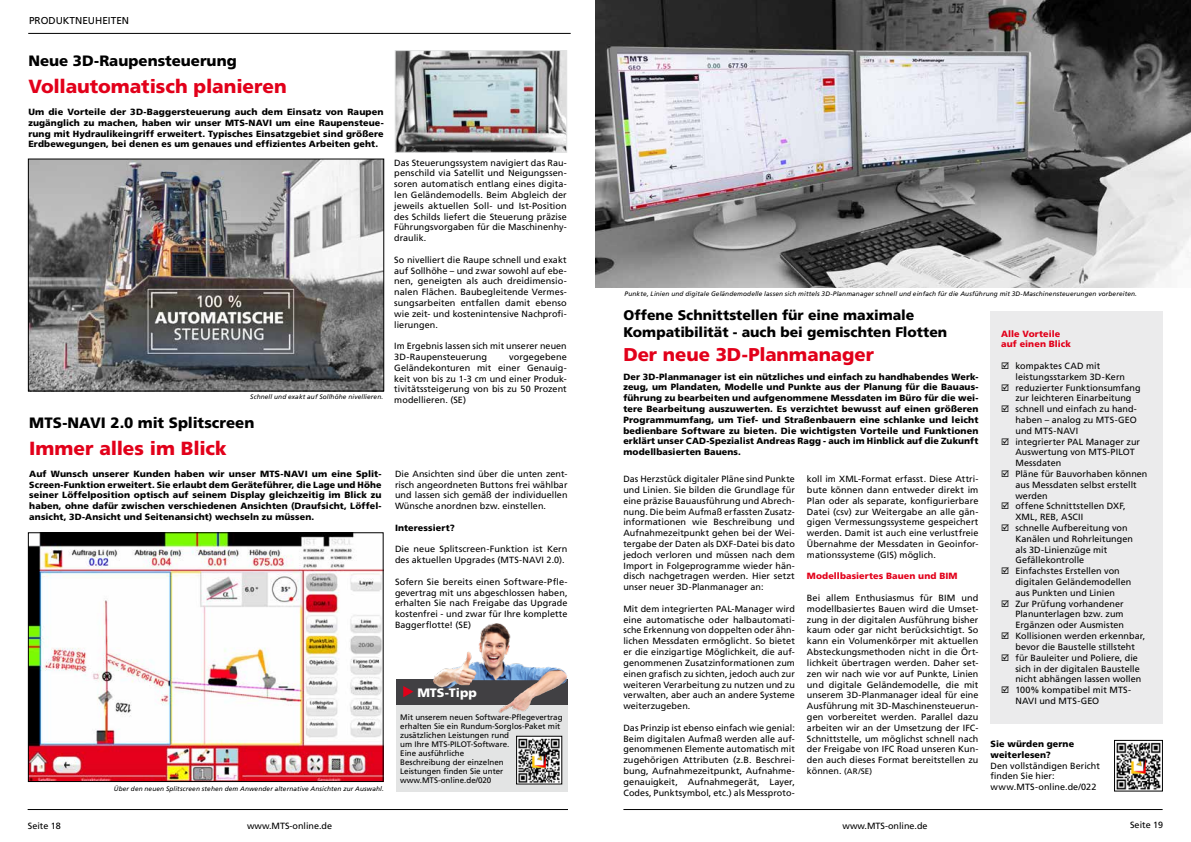
<style>
.page{position:relative;width:1191px;height:842px;background:#fff}
.page>*{position:absolute;margin:0;border:0;box-sizing:border-box;transform-origin:0 0}
.t1{font:900 19px "Frutiger LT Com";letter-spacing:-.005em;color:#e2001a}
.t2{font:900 18.5px "Frutiger LT Com";letter-spacing:-.005em;color:#e2001a}
.t3{font:900 15px "Frutiger LT Com";color:#000}
.t4{font:900 14px/17px "Frutiger LT Com";letter-spacing:-.005em;color:#000}
.t5{font:900 12.2px "Frutiger LT Com";color:#fff}
.t6{font:10px "Frutiger LT Com";color:#000}
.t7{font:9px/10.8px "Frutiger LT Com";letter-spacing:.005em;color:#000;text-align:justify}
.t8{font:900 9px/10.8px "Frutiger LT Com";letter-spacing:.01em;color:#000;text-align:justify}
.t9{font:900 9px/10.8px "Frutiger LT Com";letter-spacing:.01em;color:#e2001a}
.t10{font:8px/9px "Frutiger LT Com";color:#000}
.t11{font:italic 6.5px "Frutiger LT Com";letter-spacing:.02em;color:#000}
.s1{font-size:8px}
</style>
<div class="page">
<div style="left:990px;top:311px;width:172px;height:412px;background:#ebebec"></div>
<hr style="left:623px;top:809px;width:539px;height:1px;background:#000">
<hr style="left:28px;top:809px;width:540px;height:1px;background:#000">
<hr style="left:28px;top:33px;width:542px;height:1px;background:#000">
<img style="left:1116px;top:742px;width:44px;height:47px">
<div style="left:1114px;top:740px;width:48px;height:51px;border:1px solid #000"></div>
<img style="left:595px;top:0;width:596px;height:288px">
<img style="left:30px;top:161px;width:352px;height:228px">
<div style="left:28px;top:159px;width:356px;height:232px;border:1px solid #000"></div>
<img style="left:30px;top:535px;width:351px;height:245px">
<div style="left:28px;top:533px;width:355px;height:249px;border:1px solid #000"></div>
<img style="left:397px;top:53px;width:168px;height:97px">
<div style="left:395px;top:51px;width:172px;height:101px;border:1px solid #e3e4e4"></div>
<div style="left:396px;top:694px;width:171px;height:98px;background:#e3e4e4"></div>
<div style="left:396px;top:679px;width:171px;height:26px;background:#414043"></div>
<img style="left:433px;top:623px;width:135px;height:95px">
<svg style="left:403px;top:686px;width:10px;height:11px"></svg>
<img style="left:518px;top:738px;width:42px;height:44px">
<p class="t6" style="left:29px;top:15px;width:102px">PRODUKTNEUHEITEN</p>
<h3 class="t3" style="left:28px;top:52px;width:210px">Neue 3D-Raupensteuerung</h3>
<h1 class="t1" style="left:28px;top:75px;width:260px">Vollautomatisch planieren</h1>
<p class="t8" style="left:28px;top:106px;width:357px">Um die Vorteile der 3D-Baggersteuerung auch dem Einsatz von Raupen zugänglich zu machen, haben wir unser MTS-NAVI um eine Raupensteue&shy;rung mit Hydraulikeingriff erweitert. Typisches Einsatzgebiet sind größere Erdbewegungen, bei denen es um genaues und effizientes Arbeiten geht.</p>
<p class="t11" style="left:250px;top:393px;width:134px">Schnell und exakt auf Sollhöhe nivellieren.</p>
<h3 class="t3" style="left:29px;top:414px;width:227px">MTS-NAVI 2.0 mit Splitscreen</h3>
<h1 class="t1" style="left:29px;top:437px;width:199px">Immer alles im Blick</h1>
<p class="t8" style="left:29px;top:468px;width:354px">Auf Wunsch unserer Kunden haben wir unser MTS-NAVI um eine Split-Screen-Funktion erweitert. Sie erlaubt dem Geräteführer, die Lage und Höhe seiner Löffelposition optisch auf seinem Display gleichzeitig im Blick zu haben, ohne dafür zwischen verschiedenen Ansichten (Draufsicht, Löffel&shy;ansicht, 3D-Ansicht und Seitenansicht) wechseln zu müssen.</p>
<p class="t7" style="left:394px;top:157px;width:174px">Das Steuerungssystem navigiert das Rau&shy;penschild via Satellit und Neigungssen&shy;soren automatisch entlang eines digita&shy;len Geländemodells. Beim Abgleich der jeweils aktuellen Soll- und Ist-Position des Schilds liefert die Steuerung präzise Führungsvorgaben für die Maschinenhy&shy;draulik.</p>
<p class="t7" style="left:394px;top:254px;width:174px">So nivelliert die Raupe schnell und exakt auf Sollhöhe – und zwar sowohl auf ebe&shy;nen, geneigten als auch dreidimensio&shy;nalen Flächen. Baubegleitende Vermes&shy;sungsarbeiten entfallen damit ebenso wie zeit- und kostenintensive Nachprofi&shy;lierungen.</p>
<p class="t7" style="left:394px;top:341px;width:174px">Im Ergebnis lassen sich mit unserer neuen<br>3D-Raupensteuerung</p>
<p class="t7" style="left:394px;top:352px;width:174px;text-indent:115px">vorgegebene Geländekonturen mit einer Genauig&shy;keit von bis zu 1-3 cm und einer Produk&shy;tivitätssteigerung von bis zu 50 Prozent modellieren. (SE)</p>
<p class="t7" style="left:395px;top:468px;width:174px">Die Ansichten sind über die unten zent&shy;risch angeordneten Buttons frei wählbar und lassen sich gemäß der individuellen Wünsche anordnen bzw. einstellen.</p>
<p class="t8" style="left:395px;top:522px;width:61px">Interessiert?</p>
<p class="t7" style="left:395px;top:544px;width:174px">Die neue Splitscreen-Funktion ist Kern des aktuellen Upgrades (MTS-NAVI 2.0).</p>
<p class="t7" style="left:395px;top:576px;width:174px">Sofern Sie bereits einen Software-Pfle&shy;gevertrag mit uns abgeschlossen haben, erhalten Sie nach Freigabe das Upgrade kostenfrei - und zwar für Ihre komplette Baggerflotte! (SE)</p>
<p class="t11" style="left:114px;top:785px;width:272px">Über den neuen Splitscreen stehen dem Anwender alternative Ansichten zur Auswahl.</p>
<p class="t7" style="left:28px;top:821px;width:35px">Seite 18</p>
<p class="t7" style="left:247px;top:821px;width:87px">www. MTS-online.de</p>
<h3 class="t5" style="left:417px;top:686px;width:61px">MTS-Tipp</h3>
<p class="t10" style="left:400px;top:712px;width:164px">Mit unserem neuen Software-Pflegevertrag erhalten Sie ein Rundum-Sorglos-Paket mit zusätzlichen Leistungen rund<br>um Ihre MTS-PILOT-Software.<br>Eine ausführliche<br>Beschreibung der einzelnen<br>Leistungen finden Sie unter<br>www. MTS-online.de/020</p>
<p class="t11" style="left:624px;top:290px;width:514px">Punkte, Linien und digitale Geländemodelle lassen sich mittels 3D-Planmanager schnell und einfach für die Ausführung mit 3D-Maschinensteuerungen vorbereiten.</p>
<h3 class="t4" style="left:623px;top:307px;width:325px">Offene Schnittstellen für eine maximale<br>Kompatibilität - auch bei gemischten Flotten</h3>
<h2 class="t2" style="left:623px;top:344px;width:252px">Der neue 3D-Planmanager</h2>
<p class="t8" style="left:623px;top:371px;width:356px">Der 3D-Planmanager ist ein nützliches und einfach zu handhabendes Werk&shy;zeug, um Plandaten, Modelle und Punkte aus der Planung für die Bauaus&shy;führung zu bearbeiten und aufgenommene Messdaten im Büro für die wei&shy;tere Bearbeitung auszuwerten. Es verzichtet bewusst auf einen größeren Programmumfang, um Tief- und Straßenbauern eine schlanke und leicht bedienbare Software zu bieten. Die wichtigsten Vorteile und Funktionen erklärt unser CAD-Spezialist Andreas Ragg - auch im Hinblick auf die Zukunft modellbasierten Bauens.</p>
<p class="t7" style="left:623px;top:474px;width:173px">Das Herzstück digitaler Pläne sind Punkte und Linien. Sie bilden die Grundlage für eine präzise Bauausführung und Abrech&shy;nung. Die beim Aufmaß erfassten Zusatz&shy;informationen wie Beschreibung und Aufnahmezeitpunkt gehen bei der Wei&shy;tergabe der Daten als DXF-Datei bis dato jedoch verloren und müssen nach dem Import in Folgeprogramme wieder hän&shy;disch nachgetragen werden. Hier setzt unser neuer 3D-Planmanager an:</p>
<p class="t7" style="left:623px;top:603px;width:173px">Mit dem integrierten PAL-Manager wird eine automatische oder halbautomati&shy;sche Erkennung von doppelten oder ähn&shy;lichen Messdaten ermöglicht. So bietet er die einzigartige Möglichkeit, die auf&shy;genommenen Zusatzinformationen zum einen grafisch zu sichten, jedoch auch zur weiteren Verarbeitung zu nutzen und zu verwalten, aber auch an andere Systeme weiterzugeben.</p>
<p class="t7" style="left:623px;top:722px;width:173px">Das Prinzip ist ebenso einfach wie genial:<br>Beim digitalen Aufmaß werden alle auf&shy;genommenen Elemente automatisch mit zugehörigen Attributen (z. B. Beschrei&shy;bung, Aufnahmezeitpunkt, Aufnahme&shy;genauigkeit, Aufnahmegerät, Layer, Codes, Punktsymbol, etc.) als Messproto-</p>
<p class="t7" style="left:807px;top:474px;width:173px">koll im XML-Format erfasst. Diese Attri&shy;bute können dann entweder direkt im Plan oder als separate, konfigurierbare Datei (csv) zur Weitergabe an alle gän&shy;gigen Vermessungssysteme gespeichert werden. Damit ist auch eine verlustfreie Übernahme der Messdaten in Geoinfor&shy;mationssysteme (GIS) möglich.</p>
<p class="t9" style="left:807px;top:571px;width:152px">Modellbasiertes Bauen und BIM</p>
<p class="t7" style="left:807px;top:593px;width:173px">Bei allem Enthusiasmus für BIM und modellbasiertes Bauen wird die Umset&shy;zung in der digitalen Ausführung bisher kaum oder gar nicht berücksichtigt. So kann ein Volumenkörper mit aktuellen Absteckungsmethoden nicht in die Ört&shy;lichkeit übertragen werden. Daher set&shy;zen wir nach wie vor auf Punkte, Linien und digitale Geländemodelle, die mit unserem 3D-Planmanager ideal für eine Ausführung mit 3D-Maschinensteuerun&shy;gen vorbereitet werden. Parallel dazu arbeiten wir an der Umsetzung der IFC-Schnittstelle, um möglichst schnell nach der Freigabe von IFC Road unseren Kun&shy;den auch dieses Format bereitstellen zu können. <span class="s1">(AR/SE)</span></p>
<p class="t9" style="left:1001px;top:328px;width:71px">Alle Vorteile auf einen Blick</p>
<p class="t7" style="left:1015px;top:361px;width:133px;text-align:left">kompaktes CAD mit leistungsstarkem 3D-Kern reduzierter Funktionsumfang zur leichteren Einarbeitung schnell und einfach zu hand&shy;haben – analog zu MTS-GEO und MTS-NAVI<br>integrierter PAL Manager zur<br>Auswertung von MTS-PILOT<br>Messdaten<br>Pläne für Bauvorhaben können aus Messdaten selbst erstellt werden<br>offene Schnittstellen DXF,<br>XML, REB, ASCII<br>schnelle Aufbereitung von<br>Kanälen und Rohrleitungen<br>als 3D-Linienzüge mit<br>Gefällekontrolle<br>Einfachstes Erstellen von digitalen Geländemodellen aus Punkten und Linien<br>Zur Prüfung vorhandener<br>Planunterlagen bzw. zum<br>Ergänzen oder Ausmisten<br>Kollisionen werden erkennbar, bevor die Baustelle stillsteht für Bauleiter und Poliere, die sich in der digitalen Baustelle nicht abhängen lassen wollen<br>100% kompatibel mit MTS-<br>NAVI und MTS-GEO</p>
<p class="t8" style="left:990px;top:738px;width:85px">Sie würden gerne weiterlesen?</p>
<p class="t7" style="left:990px;top:760px;width:111px;text-align:left">Den vollständigen Bericht finden Sie hier:<br>www. MTS-online.de/022</p>
<p class="t7" style="left:842px;top:821px;width:87px">www. MTS-online.de</p>
<p class="t7" style="left:1130px;top:820px;width:35px">Seite 19</p>
</div>
